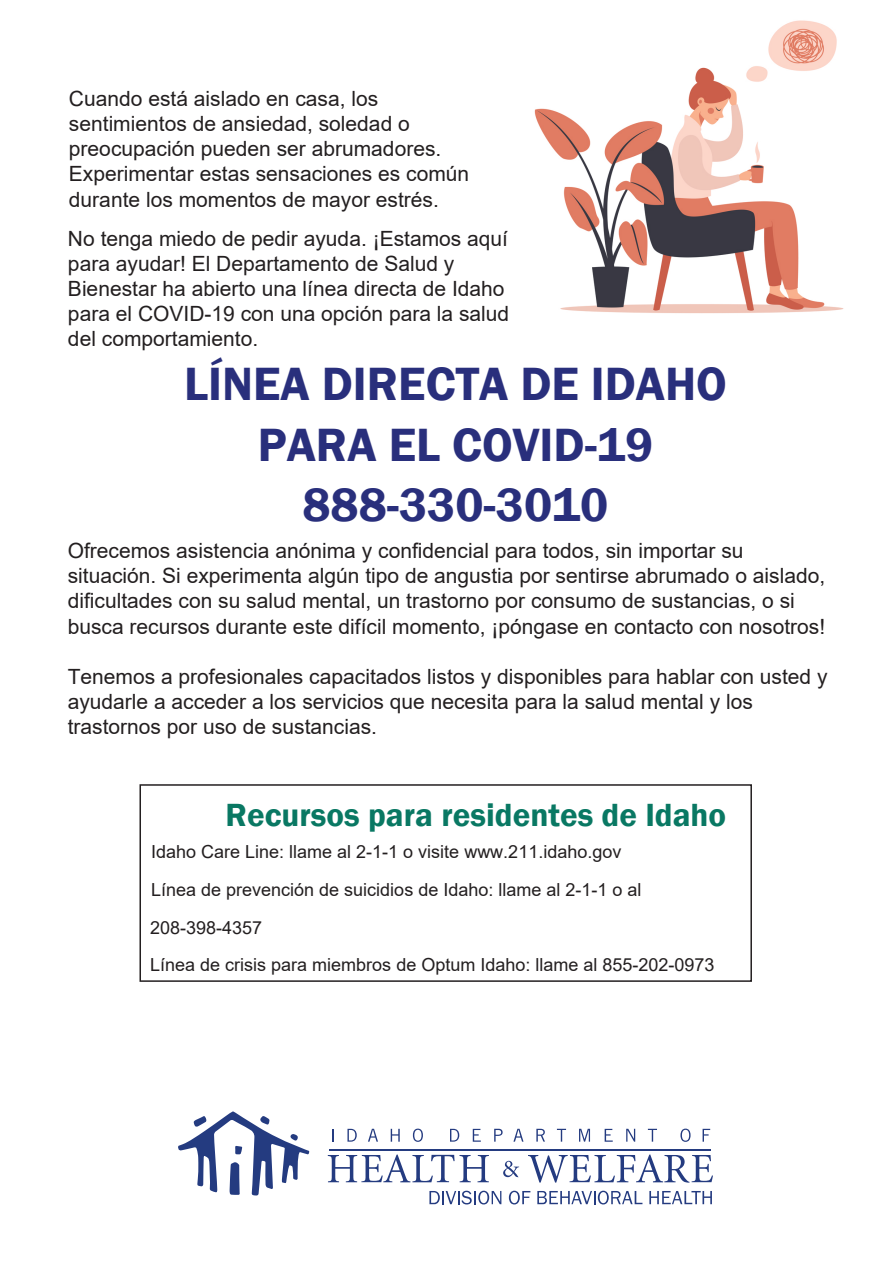
<style>
.page{position:relative;width:893px;height:1263px;background:#fff}
.page>*{position:absolute;margin:0;border:0;box-sizing:border-box;transform-origin:0 0}
.t1{font:600 48px/60.6px "Franklin Gothic";color:#292f7c;text-align:center}
.t2{font:600 33px "Franklin Gothic";color:#097863}
.t3{font:21px/25.2px "Arial";color:#231f20}
.t4{font:18px/37.8px "Arial";color:#231f20}
</style>
<div class="page">
<img style="left:534px;top:20px;width:310px;height:294px">
<hr style="left:330px;top:1149px;width:381px;height:1px;background:#243b80">
<svg style="left:328px;top:1154px;width:161px;height:28px"></svg>
<svg style="left:503px;top:1161px;width:16px;height:16px"></svg>
<svg style="left:528px;top:1154px;width:185px;height:29px"></svg>
<svg style="left:178px;top:1111px;width:131px;height:85px"></svg>
<svg style="left:332px;top:1129px;width:2px;height:13px"></svg>
<svg style="left:347px;top:1129px;width:10px;height:13px"></svg>
<svg style="left:368px;top:1129px;width:10px;height:13px"></svg>
<svg style="left:391px;top:1129px;width:9px;height:13px"></svg>
<svg style="left:413px;top:1128px;width:10px;height:14px"></svg>
<svg style="left:450px;top:1129px;width:9px;height:13px"></svg>
<svg style="left:473px;top:1129px;width:8px;height:13px"></svg>
<svg style="left:494px;top:1129px;width:9px;height:13px"></svg>
<svg style="left:513px;top:1129px;width:10px;height:13px"></svg>
<svg style="left:536px;top:1129px;width:9px;height:13px"></svg>
<svg style="left:557px;top:1129px;width:9px;height:13px"></svg>
<svg style="left:579px;top:1129px;width:11px;height:13px"></svg>
<svg style="left:605px;top:1129px;width:8px;height:13px"></svg>
<svg style="left:626px;top:1129px;width:9px;height:13px"></svg>
<svg style="left:648px;top:1129px;width:9px;height:13px"></svg>
<svg style="left:680px;top:1128px;width:10px;height:14px"></svg>
<svg style="left:703px;top:1129px;width:7px;height:13px"></svg>
<svg style="left:429px;top:1191px;width:72px;height:13px"></svg>
<svg style="left:509px;top:1191px;width:21px;height:13px"></svg>
<svg style="left:537px;top:1191px;width:105px;height:13px"></svg>
<svg style="left:649px;top:1191px;width:63px;height:13px"></svg>
<div style="left:139px;top:784px;width:613px;height:198px;border:2px solid #231f20"></div>
<p class="t3" style="left:69px;top:86px;width:402px">Cuando está aislado en casa, los sentimientos de ansiedad, soledad o preocupación pueden ser abrumadores.<br>Experimentar estas sensaciones es común durante los momentos de mayor estrés.</p>
<p class="t3" style="left:68px;top:225px;width:443px">No tenga miedo de pedir ayuda. ¡Estamos aquí para ayudar! El Departamento de Salud y Bienestar ha abierto una línea directa de Idaho para el COVID-19 con una opción para la salud del comportamiento.</p>
<h1 class="t1" style="left:184px;top:354px;width:544px">LÍNEA DIRECTA DE IDAHO<br>PARA EL COVID-19<br>888-330-3010</h1>
<p class="t3" style="left:68px;top:538px;width:759px">Ofrecemos asistencia anónima y confidencial para todos, sin importar su situación. Si experimenta algún tipo de angustia por sentirse abrumado o aislado, dificultades con su salud mental, un trastorno por consumo de sustancias, o si busca recursos durante este difícil momento, ¡póngase en contacto con nosotros!</p>
<p class="t3" style="left:68px;top:664px;width:761px">Tenemos a profesionales capacitados listos y disponibles para hablar con usted y ayudarle a acceder a los servicios que necesita para la salud mental y los trastornos por uso de sustancias.</p>
<h2 class="t2" style="left:225px;top:794px;width:502px">Recursos para residentes de Idaho</h2>
<p class="t4" style="left:150px;top:833px;width:566px">Idaho Care Line: llame al 2-1-1 o visite www.211.idaho.gov<br>Línea de prevención de suicidios de Idaho: llame al 2-1-1 o al 208-398-4357<br>Línea de crisis para miembros de Optum Idaho: llame al 855-202-0973</p>
</div>
